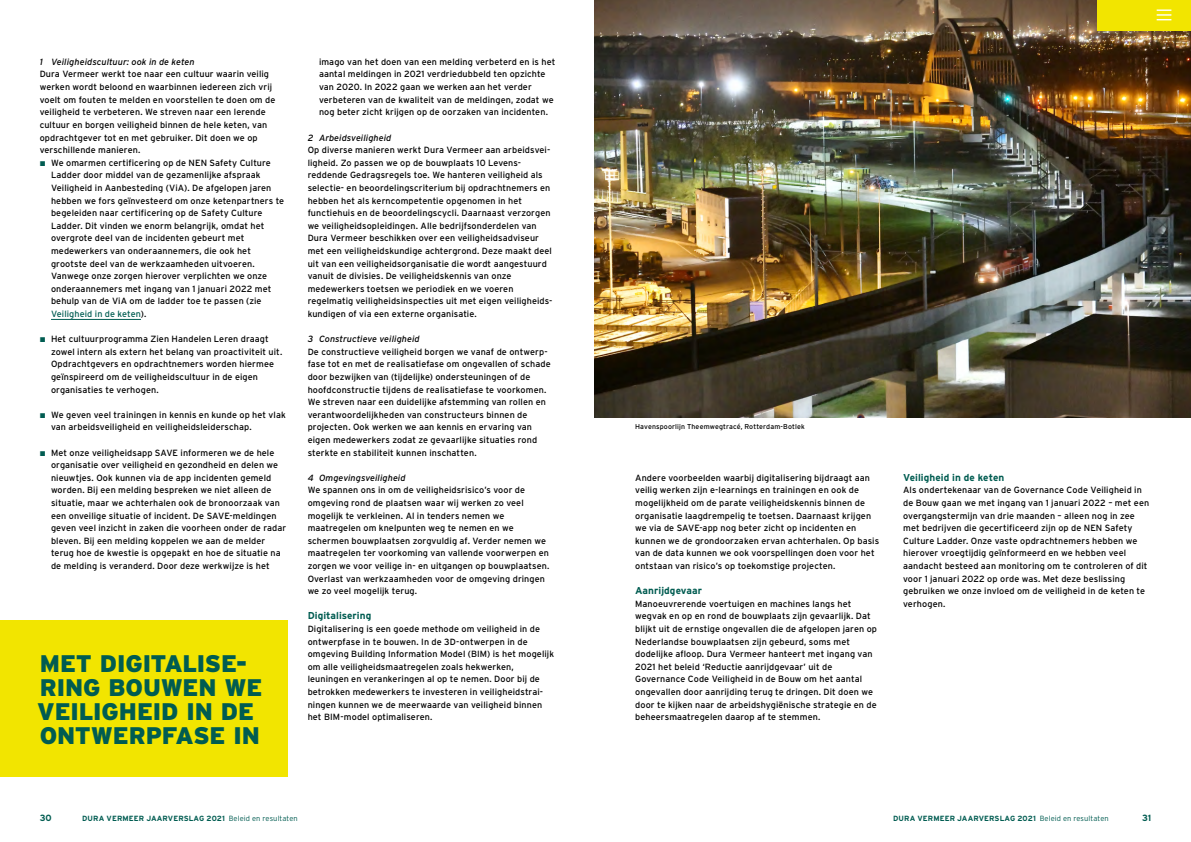
<style>
.page{position:relative;width:1191px;height:842px;background:#fff}
.page>*{position:absolute;margin:0;border:0;box-sizing:border-box;transform-origin:0 0}
.t1{font:900 24px/24px "Interstate";letter-spacing:-.005em;color:#005c51}
.t2{font:700 10px "Interstate";letter-spacing:.005em;color:#005c51}
.t3{font:9px/12.6px "Interstate";letter-spacing:.01em;color:#000}
.t4{font:italic 9px "Interstate";letter-spacing:.01em;color:#000}
.t5{font:9px "Interstate";letter-spacing:.01em;color:#005c51}
.t6{font:700 9px "Interstate";color:#005c51}
.t7{font:700 7.5px "Interstate";letter-spacing:.01em;color:#005c51}
.t8{font:7px "Interstate";letter-spacing:.02em;color:#000}
.s1{color:#005c51}
.s2{color:#000}
.s3{font-weight:300}
</style>
<div class="page">
<hr style="left:51px;top:319px;width:90px;height:1px;background:#005c51">
<div style="left:0;top:620px;width:288px;height:157px;background:#f2e500"></div>
<img style="left:594px;top:0;width:596px;height:418px">
<div style="left:1097px;top:0;width:94px;height:31px;background:#f2e500"></div>
<svg style="left:1156px;top:10px;width:15px;height:10px"></svg>
<p class="t4" style="left:40px;top:57px;width:156px">1 Veiligheidscultuur: ook in de keten</p>
<p class="t3" style="left:40px;top:68px;width:231px">Dura Vermeer werkt toe naar een cultuur waarin veilig</p>
<p class="t3" style="left:40px;top:81px;width:234px">werken wordt beloond en waarbinnen iedereen zich vrij</p>
<p class="t3" style="left:40px;top:93px;width:237px">voelt om fouten te melden en voorstellen te doen om de</p>
<p class="t3" style="left:40px;top:106px;width:227px">veiligheid te verbeteren. We streven naar een lerende</p>
<p class="t3" style="left:40px;top:118px;width:229px">cultuur en borgen veiligheid binnen de hele keten, van</p>
<p class="t3" style="left:40px;top:131px;width:219px">opdrachtgever tot en met gebruiker. Dit doen we op</p>
<p class="t3" style="left:40px;top:144px;width:102px">verschillende manieren.</p>
<p class="t3" style="left:40px;top:156px;width:233px"><span class="s1">◼</span> We omarmen certificering op de NEN Safety Culture</p>
<p class="t3" style="left:51px;top:169px;width:211px">Ladder door middel van de gezamenlijke afspraak</p>
<p class="t3" style="left:51px;top:181px;width:222px">Veiligheid in Aanbesteding (ViA). De afgelopen jaren</p>
<p class="t3" style="left:51px;top:194px;width:235px">hebben we fors geïnvesteerd om onze ketenpartners te</p>
<p class="t3" style="left:51px;top:207px;width:213px">begeleiden naar certificering op de Safety Culture</p>
<p class="t3" style="left:51px;top:219px;width:215px">Ladder. Dit vinden we enorm belangrijk, omdat het</p>
<p class="t3" style="left:51px;top:232px;width:195px">overgrote deel van de incidenten gebeurt met</p>
<p class="t3" style="left:51px;top:244px;width:201px">medewerkers van onderaannemers, die ook het</p>
<p class="t3" style="left:51px;top:257px;width:205px">grootste deel van de werkzaamheden uitvoeren.</p>
<p class="t3" style="left:51px;top:270px;width:218px">Vanwege onze zorgen hierover verplichten we onze</p>
<p class="t3" style="left:51px;top:282px;width:222px">onderaannemers met ingang van 1 januari 2022 met</p>
<p class="t3" style="left:51px;top:295px;width:212px">behulp van de ViA om de ladder toe te passen (zie</p>
<p class="t5" style="left:51px;top:309px;width:97px">Veiligheid in de keten<span class="s2">).</span></p>
<p class="t3" style="left:51px;top:333px;width:233px;text-indent:-11px"><span class="s1">◼</span> Het cultuurprogramma Zien Handelen Leren draagt zowel intern als extern het belang van proactiviteit uit.<br>Opdrachtgevers en opdrachtnemers worden hiermee geïnspireerd om de veiligheidscultuur in de eigen organisaties te verhogen.</p>
<p class="t3" style="left:51px;top:408px;width:236px;text-indent:-11px"><span class="s1">◼</span> We geven veel trainingen in kennis en kunde op het vlak van arbeidsveiligheid en veiligheidsleiderschap.</p>
<p class="t3" style="left:51px;top:446px;width:237px;text-indent:-11px"><span class="s1">◼</span> Met onze veiligheidsapp SAVE informeren we de hele organisatie over veiligheid en gezondheid en delen we nieuwtjes. Ook kunnen via de app incidenten gemeld worden. Bij een melding bespreken we niet alleen de situatie, maar we achterhalen ook de bronoorzaak van een onveilige situatie of incident. De SAVE-meldingen geven veel inzicht in zaken die voorheen onder de radar bleven. Bij een melding koppelen we aan de melder terug hoe de kwestie is opgepakt en hoe de situatie na de melding is veranderd. Door deze werkwijze is het</p>
<h1 class="t1" style="left:37px;top:651px;width:227px">MET DIGITALISE-<br>RING BOUWEN WE<br>VEILIGHEID IN DE<br>ONTWERPFASE IN</h1>
<p class="t3" style="left:319px;top:55px;width:238px">imago van het doen van een melding verbeterd en is het aantal meldingen in 2021 verdriedubbeld ten opzichte van 2020. In 2022 gaan we werken aan het verder verbeteren van de kwaliteit van de meldingen, zodat we nog beter zicht krijgen op de oorzaken van incidenten.</p>
<p class="t4" style="left:308px;top:132px;width:85px">2 Arbeidsveiligheid</p>
<p class="t3" style="left:308px;top:144px;width:246px">Op diverse manieren werkt Dura Vermeer aan arbeidsvei&shy;ligheid. Zo passen we op de bouwplaats 10 Levens&shy;reddende Gedragsregels toe. We hanteren veiligheid als selectie- en beoordelingscriterium bij opdrachtnemers en hebben het als kerncompetentie opgenomen in het functiehuis en de beoordelingscycli. Daarnaast verzorgen we veiligheidsopleidingen. Alle bedrijfsonderdelen van Dura Vermeer beschikken over een veiligheidsadviseur met een veiligheidskundige achtergrond. Deze maakt deel uit van een veiligheidsorganisatie die wordt aangestuurd vanuit de divisies. De veiligheidskennis van onze medewerkers toetsen we periodiek en we voeren regelmatig veiligheidsinspecties uit met eigen veiligheids&shy;kundigen of via een externe organisatie.</p>
<p class="t4" style="left:308px;top:334px;width:113px">3 Constructieve veiligheid</p>
<p class="t3" style="left:308px;top:345px;width:245px">De constructieve veiligheid borgen we vanaf de ontwerp&shy;fase tot en met de realisatiefase om ongevallen of schade door bezwijken van (tijdelijke) ondersteuningen of de hoofdconstructie tijdens de realisatiefase te voorkomen.<br>We streven naar een duidelijke afstemming van rollen en verantwoordelijkheden van constructeurs binnen de projecten. Ook werken we aan kennis en ervaring van eigen medewerkers zodat ze gevaarlijke situaties rond sterkte en stabiliteit kunnen inschatten.</p>
<p class="t4" style="left:308px;top:472px;width:99px">4 Omgevingsveiligheid</p>
<p class="t3" style="left:308px;top:484px;width:243px">We spannen ons in om de veiligheidsrisico’s voor de omgeving rond de plaatsen waar wij werken zo veel mogelijk te verkleinen. Al in tenders nemen we maatregelen om knelpunten weg te nemen en we schermen bouwplaatsen zorgvuldig af. Verder nemen we maatregelen ter voorkoming van vallende voorwerpen en zorgen we voor veilige in- en uitgangen op bouwplaatsen.<br>Overlast van werkzaamheden voor de omgeving dringen we zo veel mogelijk terug.</p>
<p class="t2" style="left:308px;top:610px;width:65px">Digitalisering</p>
<p class="t3" style="left:308px;top:622px;width:248px">Digitalisering is een goede methode om veiligheid in de ontwerpfase in te bouwen. In de 3D-ontwerpen in de omgeving Building Information Model (BIM) is het mogelijk om alle veiligheidsmaatregelen zoals hekwerken, leuningen en verankeringen al op te nemen. Door bij de betrokken medewerkers te investeren in veiligheidstrai&shy;ningen kunnen we de meerwaarde van veiligheid binnen het BIM-model optimaliseren.</p>
<p class="t8" style="left:635px;top:423px;width:171px">Havenspoorlijn Theemwegtracé, Rotterdam-Botlek</p>
<p class="t3" style="left:635px;top:471px;width:245px">Andere voorbeelden waarbij digitalisering bijdraagt aan veilig werken zijn e-learnings en trainingen en ook de mogelijkheid om de parate veiligheidskennis binnen de organisatie laagdrempelig te toetsen. Daarnaast krijgen we via de SAVE-app nog beter zicht op incidenten en kunnen we de grondoorzaken ervan achterhalen. Op basis van de data kunnen we ook voorspellingen doen voor het ontstaan van risico’s op toekomstige projecten.</p>
<p class="t2" style="left:635px;top:585px;width:68px">Aanrijdgevaar</p>
<p class="t3" style="left:635px;top:597px;width:243px">Manoeuvrerende voertuigen en machines langs het wegvak en op en rond de bouwplaats zijn gevaarlijk. Dat blijkt uit de ernstige ongevallen die de afgelopen jaren op Nederlandse bouwplaatsen zijn gebeurd, soms met dodelijke afloop. Dura Vermeer hanteert met ingang van 2021 het beleid ‘Reductie aanrijdgevaar’ uit de Governance Code Veiligheid in de Bouw om het aantal ongevallen door aanrijding terug te dringen. Dit doen we door te kijken naar de arbeidshygiënische strategie en de beheersmaatregelen daarop af te stemmen.</p>
<p class="t2" style="left:903px;top:472px;width:103px">Veiligheid in de keten</p>
<p class="t3" style="left:903px;top:484px;width:248px">Als ondertekenaar van de Governance Code Veiligheid in de Bouw gaan we met ingang van 1 januari 2022 – met een overgangstermijn van drie maanden – alleen nog in zee met bedrijven die gecertificeerd zijn op de NEN Safety Culture Ladder. Onze vaste opdrachtnemers hebben we hierover vroegtijdig geïnformeerd en we hebben veel aandacht besteed aan monitoring om te controleren of dit voor 1 januari 2022 op orde was. Met deze beslissing gebruiken we onze invloed om de veiligheid in de keten te verhogen.</p>
<p class="t6" style="left:40px;top:813px;width:14px">30</p>
<p class="t7" style="left:82px;top:814px;width:217px">DURA VERMEER JAARVERSLAG 2021 <span class="s3">Beleid en resultaten</span></p>
<p class="t7" style="left:893px;top:814px;width:217px">DURA VERMEER JAARVERSLAG 2021 <span class="s3">Beleid en resultaten</span></p>
<p class="t6" style="left:1142px;top:813px;width:11px">31</p>
</div>
